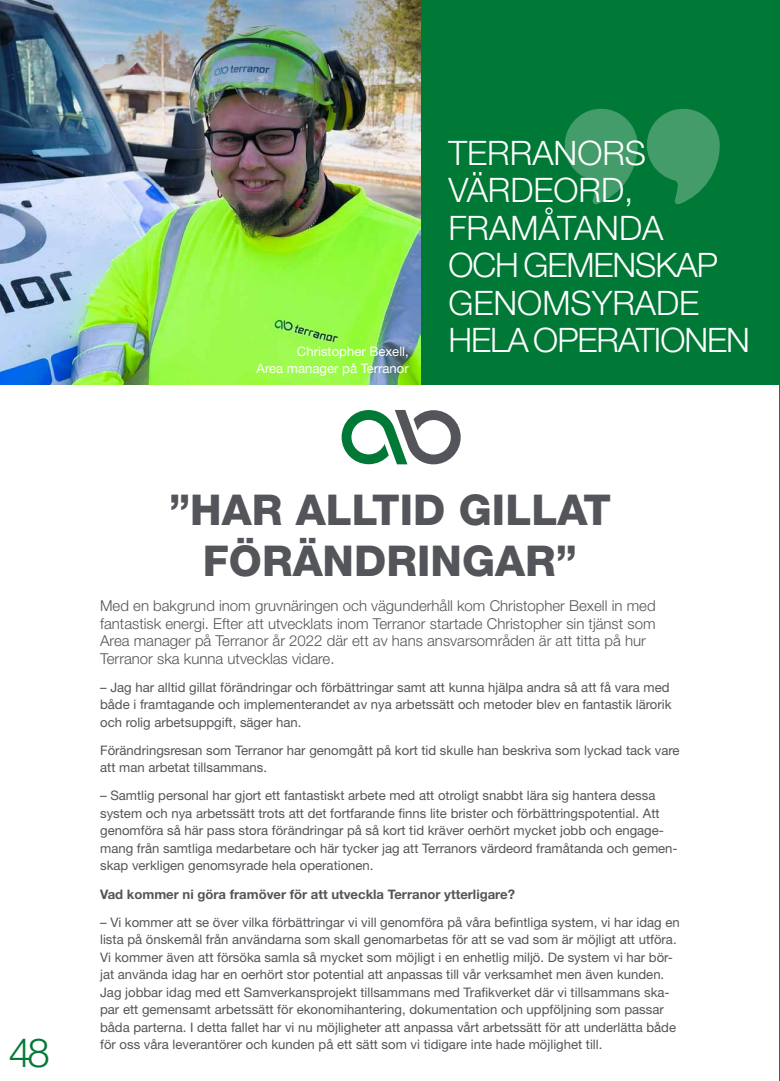
<style>
.page{position:relative;width:780px;height:1081px;background:#fff}
.page>*{position:absolute;margin:0;border:0;box-sizing:border-box;transform-origin:0 0}
.t1{font:800 42.5px/51px "Helvetica Neue LT Std";color:#53555a;text-align:center}
.t2{font:300 40.25px "Helvetica Neue LT Std";color:#007936}
.t3{font:300 33.75px/37.5px "Helvetica Neue LT Std";color:#fff}
.t4{font:300 33.75px "Helvetica Neue LT Std";letter-spacing:-.03em;color:#fff}
.t5{font:300 15px/17.5px "Helvetica Neue LT Std";color:#53555a}
.t6{font:13.12px/17.5px "Helvetica Neue LT Std";color:#53555a}
.t7{font:700 13.12px "Helvetica Neue LT Std";color:#53555a}
.t8{font:13.12px "Helvetica Neue LT Std";color:#fff}
</style>
<div class="page">
<hr style="left:779px;top:384px;width:1px;height:697px;background:#53555a">
<svg style="left:341px;top:410px;width:119px;height:54px"></svg>
<div style="left:0;top:0;width:780px;height:384px;background:#007936"></div>
<svg style="left:564px;top:109px;width:73px;height:96px"></svg>
<svg style="left:647px;top:109px;width:72px;height:96px"></svg>
<img style="left:0;top:0;width:420px;height:384px">
<h2 class="t2" style="left:9px;top:1028px;width:43px">48</h2>
<p class="t8" style="left:297px;top:343px;width:113px">Christopher Bexell,</p>
<p class="t8" style="left:256px;top:361px;width:154px">Area manager på Terranor</p>
<h3 class="t3" style="left:448px;top:133px;width:271px">TERRANORS<br>VÄRDEORD,<br>FRAMÅTANDA<br>OCH GEMENSKAP<br>GENOMSYRADE</h3>
<h3 class="t4" style="left:448px;top:320px;width:303px">HELA OPERATIONEN</h3>
<h1 class="t1" style="left:169px;top:484px;width:443px">”HAR ALLTID GILLAT<br>FÖRÄNDRINGAR”</h1>
<p class="t5" style="left:100px;top:596px;width:557px">Med en bakgrund inom gruvnäringen och vägunderhåll kom Christopher Bexell in med fantastisk energi. Efter att utvecklats inom Terranor startade Christopher sin tjänst som Area manager på Terranor år 2022 där ett av hans ansvarsområden är att titta på hur Terranor ska kunna utvecklas vidare.</p>
<p class="t6" style="left:100px;top:678px;width:573px">– Jag har alltid gillat förändringar och förbättringar samt att kunna hjälpa andra så att få vara med både i framtagande och implementerandet av nya arbetssätt och metoder blev en fantastik lärorik och rolig arbetsuppgift, säger han.</p>
<p class="t6" style="left:100px;top:741px;width:581px">Förändringsresan som Terranor har genomgått på kort tid skulle han beskriva som lyckad tack vare att man arbetat tillsammans.</p>
<p class="t6" style="left:100px;top:787px;width:579px">– Samtlig personal har gjort ett fantastiskt arbete med att otroligt snabbt lära sig hantera dessa system och nya arbetssätt trots att det fortfarande finns lite brister och förbättringspotential. Att genomföra så här pass stora förändringar på så kort tid kräver oerhört mycket jobb och engage&shy;mang från samtliga medarbetare och här tycker jag att Terranors värdeord framåtanda och gemen&shy;skap verkligen genomsyrade hela operationen.</p>
<p class="t7" style="left:100px;top:886px;width:416px">Vad kommer ni göra framöver för att utveckla Terranor ytterligare?</p>
<p class="t6" style="left:100px;top:913px;width:581px">– Vi kommer att se över vilka förbättringar vi vill genomföra på våra befintliga system, vi har idag en lista på önskemål från användarna som skall genomarbetas för att se vad som är möjligt att utföra.<br>Vi kommer även att försöka samla så mycket som möjligt i en enhetlig miljö. De system vi har bör&shy;jat använda idag har en oerhört stor potential att anpassas till vår verksamhet men även kunden.<br>Jag jobbar idag med ett Samverkansprojekt tillsammans med Trafikverket där vi tillsammans ska&shy;par ett gemensamt arbetssätt för ekonomihantering, dokumentation och uppföljning som passar båda parterna. I detta fallet har vi nu möjligheter att anpassa vårt arbetssätt för att underlätta både för oss våra leverantörer och kunden på ett sätt som vi tidigare inte hade möjlighet till.</p>
</div>
